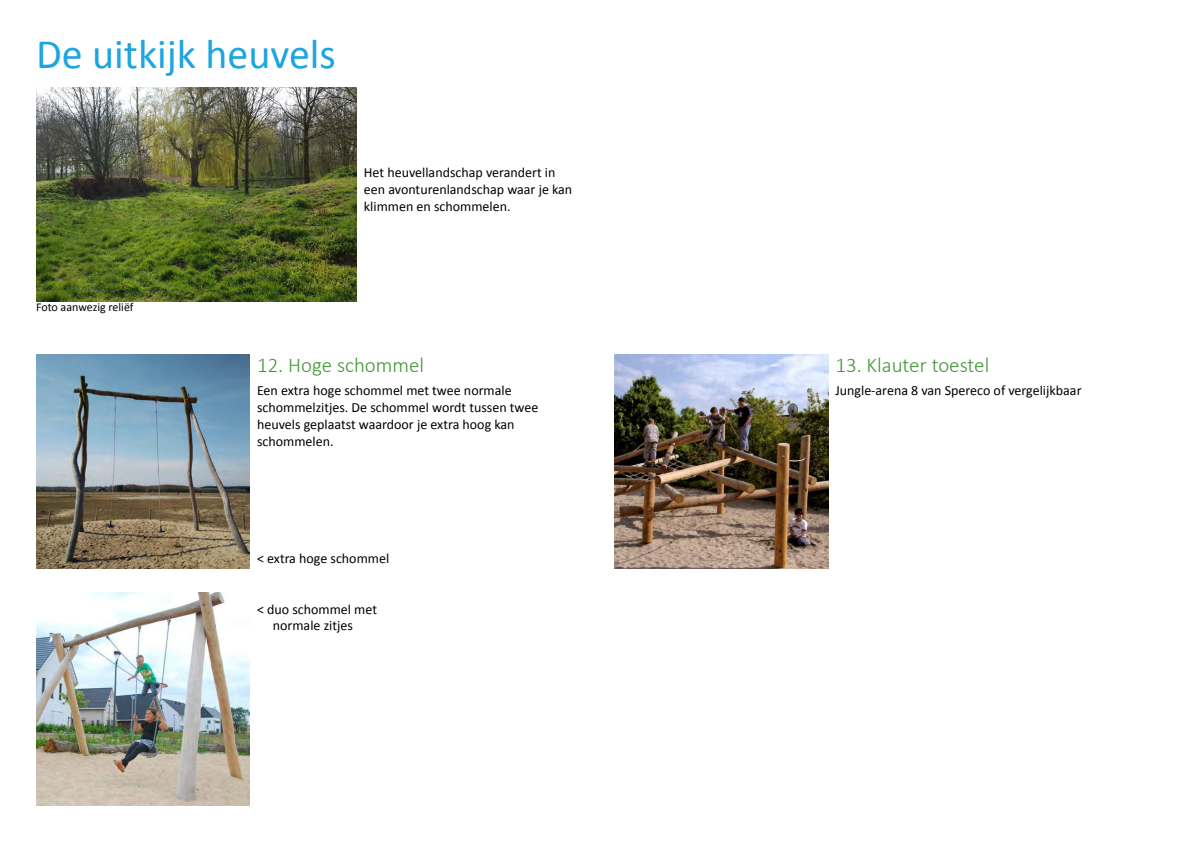
<style>
.page{position:relative;width:1191px;height:842px;background:#fff}
.page>*{position:absolute;margin:0;border:0;box-sizing:border-box;transform-origin:0 0}
.t1{font:42px "Calibri";color:#1ca5e0}
.t2{font:300 21px "Calibri";color:#429635}
.t3{font:14px/16.8px "Calibri";color:#000}
.t4{font:12px "Calibri";color:#020203}
</style>
<div class="page">
<img style="left:36px;top:593px;width:213px;height:213px">
<img style="left:36px;top:354px;width:214px;height:214px">
<img style="left:36px;top:88px;width:321px;height:214px">
<img style="left:614px;top:354px;width:214px;height:214px">
<h1 class="t1" style="left:36px;top:27px;width:301px">De uitkijk heuvels</h1>
<p class="t4" style="left:36px;top:299px;width:99px">Foto aanwezig reliëf</p>
<p class="t3" style="left:364px;top:164px;width:210px">Het heuvellandschap verandert in een avonturenlandschap waar je kan klimmen en schommelen.</p>
<h2 class="t2" style="left:257px;top:352px;width:169px">12. Hoge schommel</h2>
<p class="t3" style="left:257px;top:382px;width:283px">Een extra hoge schommel met twee normale schommelzitjes. De schommel wordt tussen twee heuvels geplaatst waardoor je extra hoog kan schommelen.</p>
<p class="t3" style="left:257px;top:550px;width:134px">&lt; extra hoge schommel</p>
<p class="t3" style="left:257px;top:601px;width:122px;text-align:center">&lt; duo schommel met normale zitjes</p>
<h2 class="t2" style="left:835px;top:352px;width:155px">13. Klauter toestel</h2>
<p class="t3" style="left:835px;top:382px;width:248px">Jungle-arena 8 van Spereco of vergelijkbaar</p>
</div>
